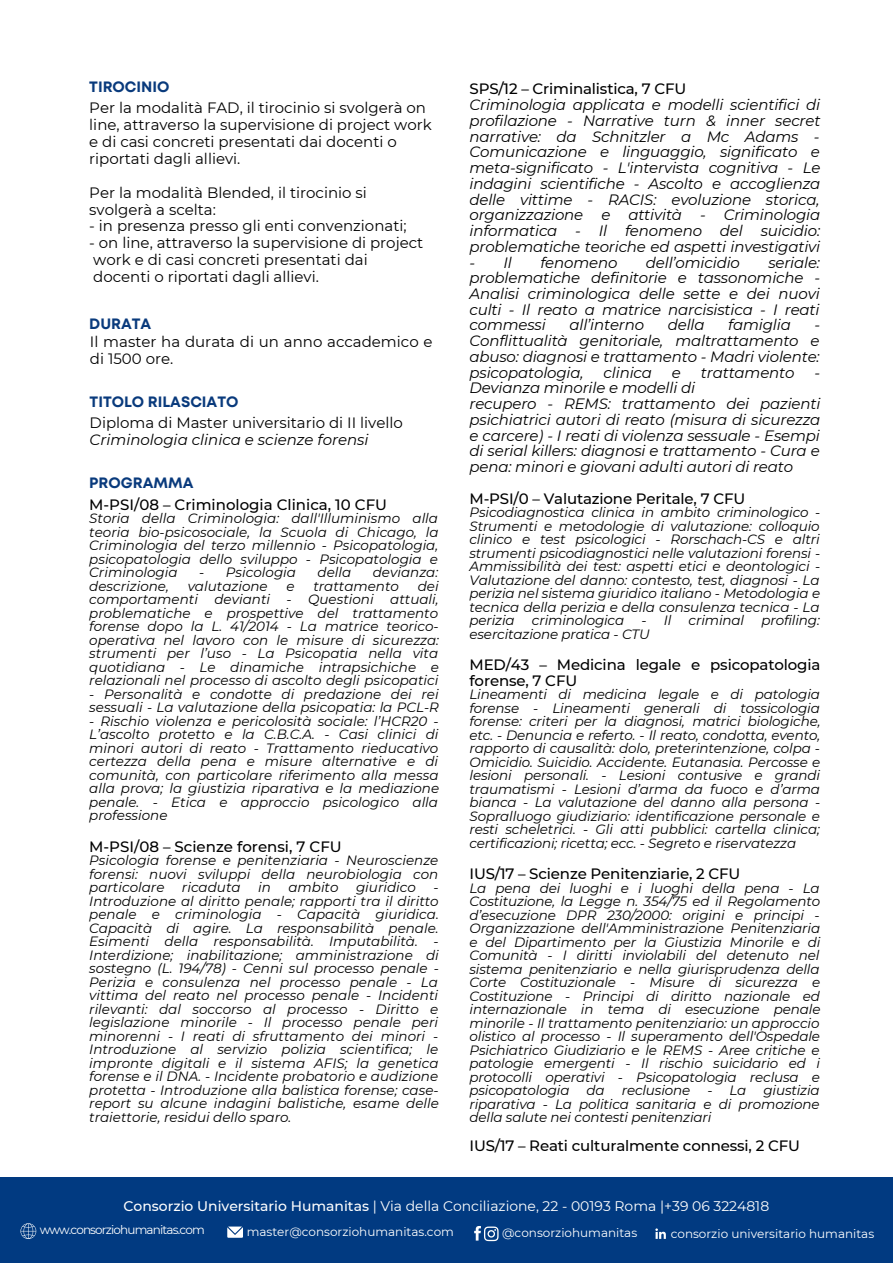
<style>
.page{position:relative;width:893px;height:1264px;background:#fff}
.page>*{position:absolute;margin:0;border:0;box-sizing:border-box;transform-origin:0 0}
.t1{font:italic 15px/15.8px "Montserrat";letter-spacing:-.01em;color:#000;text-align:justify}
.t2{font:15px/16.8px "Montserrat";color:#000}
.t3{font:500 15px/15.8px "Montserrat";letter-spacing:-.01em;color:#000}
.t4{font:700 15px "Mont";color:#093a7c}
.t5{font:13.95px "Montserrat";color:#fff}
.t6{font:italic 13.5px/13.5px "Montserrat";color:#000;text-align:justify}
.t7{font:12px "Montserrat";color:#fff}
.t8{font:12px "Montserrat";letter-spacing:-.07em;color:#fff}
.s1{font-weight:500}
</style>
<div class="page">
<div style="left:0;top:1177px;width:892px;height:85px;background:#013a81"></div>
<svg style="left:21px;top:1223px;width:15px;height:15px"></svg>
<svg style="left:653px;top:1226px;width:15px;height:14px"></svg>
<svg style="left:655px;top:1228px;width:10px;height:10px"></svg>
<svg style="left:227px;top:1226px;width:16px;height:11px"></svg>
<svg style="left:474px;top:1226px;width:24px;height:15px"></svg>
<p class="t4" style="left:89px;top:81px;width:82px">TIROCINIO</p>
<p class="t2" style="left:89px;top:100px;width:344px">Per la modalità FAD, il tirocinio si svolgerà on line, attraverso la supervisione di project work e di casi concreti presentati dai docenti o riportati dagli allievi.</p>
<p class="t2" style="left:89px;top:184px;width:279px">Per la modalità Blended, il tirocinio si svolgerà a scelta:</p>
<p class="t2" style="left:89px;top:218px;width:319px">- in presenza presso gli enti convenzionati;</p>
<p class="t2" style="left:89px;top:234px;width:335px">- on line, attraverso la supervisione di project work e di casi concreti presentati dai docenti o riportati dagli allievi.</p>
<p class="t4" style="left:89px;top:318px;width:64px">DURATA</p>
<p class="t2" style="left:90px;top:333px;width:344px">Il master ha durata di un anno accademico e di 1500 ore.</p>
<p class="t4" style="left:90px;top:396px;width:150px">TITOLO RILASCIATO</p>
<p class="t2" style="left:90px;top:414px;width:315px">Diploma di Master universitario di II livello</p>
<p class="t1" style="left:90px;top:432px;width:280px">Criminologia clinica e scienze forensi</p>
<p class="t4" style="left:89px;top:477px;width:106px">PROGRAMMA</p>
<p class="t3" style="left:89px;top:496px;width:299px">M-PSI/08 – Criminologia Clinica, 10 CFU</p>
<p class="t6" style="left:89px;top:512px;width:351px">Storia della Criminologia: dall'Illuminismo alla teoria bio-psicosociale, la Scuola di Chicago, la Criminologia del terzo millennio - Psicopatologia, psicopatologia dello sviluppo - Psicopatologia e Criminologia</p>
<p class="t6" style="left:199px;top:566px;width:98px">- Psicologia</p>
<p class="t6" style="left:317px;top:566px;width:35px">della</p>
<p class="t6" style="left:373px;top:566px;width:67px">devianza:</p>
<p class="t6" style="left:89px;top:579px;width:351px;text-indent:328px">dei comportamenti devianti - Questioni attuali, problematiche e prospettive del trattamento forense dopo la L. 41/2014 - La matrice teorico&shy;operativa nel lavoro con le misure di sicurezza: strumenti per l’uso - La Psicopatia nella vita quotidiana - Le dinamiche intrapsichiche e relazionali nel processo di ascolto degli psicopatici</p>
<p class="t6" style="left:89px;top:687px;width:351px">- Personalità e condotte di predazione dei rei sessuali - La valutazione della psicopatia: la PCL-R</p>
<p class="t6" style="left:89px;top:714px;width:351px">- Rischio violenza e pericolosità sociale: l’HCR20 - L’ascolto protetto e la C.B.C.A. - Casi clinici di minori autori di reato - Trattamento rieducativo certezza della pena e misure alternative e di comunità, con particolare riferimento alla messa alla prova; la giustizia riparativa e la mediazione penale. - Etica e approccio psicologico alla professione</p>
<p class="t3" style="left:89px;top:838px;width:254px">M-PSI/08 – Scienze forensi, 7 CFU</p>
<p class="t6" style="left:89px;top:853px;width:350px">Psicologia forense e penitenziaria - Neuroscienze forensi: nuovi sviluppi della neurobiologia con particolare</p>
<p class="t6" style="left:89px;top:579px;width:81px">descrizione,</p>
<p class="t6" style="left:188px;top:579px;width:82px">valutazione</p>
<p class="t6" style="left:286px;top:579px;width:10px">e</p>
<p class="t6" style="left:313px;top:579px;width:87px">trattamento</p>
<p class="t6" style="left:182px;top:880px;width:60px">ricaduta</p>
<p class="t6" style="left:258px;top:880px;width:14px">in</p>
<p class="t6" style="left:288px;top:880px;width:52px">ambito</p>
<p class="t6" style="left:356px;top:880px;width:61px">giuridico</p>
<p class="t6" style="left:89px;top:880px;width:351px;text-indent:344px">- Introduzione al diritto penale; rapporti tra il diritto penale e criminologia - Capacità giuridica.<br>Capacità di agire. La responsabilità penale.<br>Esimenti della responsabilità. Imputabilità. - Interdizione; inabilitazione; amministrazione di sostegno (L. 194/78) - Cenni sul processo penale - Perizia e consulenza nel processo penale - La vittima del reato nel processo penale - Incidenti rilevanti: dal soccorso al processo - Diritto e legislazione minorile - Il processo penale peri minorenni - I reati di sfruttamento dei minori - Introduzione al servizio polizia scientifica; le impronte digitali e il sistema AFIS; la genetica forense e il DNA. - Incidente probatorio e audizione protetta - Introduzione alla balistica forense; case&shy;report su alcune indagini balistiche, esame delle traiettorie, residui dello sparo.</p>
<p class="t3" style="left:469px;top:81px;width:218px">SPS/12 – Criminalistica, 7 CFU</p>
<p class="t1" style="left:469px;top:97px;width:352px">Criminologia applicata e modelli scientifici di profilazione - Narrative turn &amp; inner secret narrative: da Schnitzler a Mc Adams - Comunicazione e linguaggio, significato e meta-significato - L'intervista cognitiva - Le indagini scientifiche - Ascolto e accoglienza delle vittime - RACIS: evoluzione storica, organizzazione e attività - Criminologia informatica - Il fenomeno del suicidio: problematiche teoriche ed aspetti investigativi</p>
<p class="t1" style="left:469px;top:254px;width:44px">- Il</p>
<p class="t1" style="left:540px;top:254px;width:79px">fenomeno</p>
<p class="t1" style="left:646px;top:254px;width:96px">dell’omicidio</p>
<p class="t1" style="left:469px;top:254px;width:352px;text-indent:299px">seriale: problematiche definitorie e tassonomiche - Analisi criminologica delle sette e dei nuovi culti - Il reato a matrice narcisistica - I reati commessi</p>
<p class="t1" style="left:569px;top:317px;width:76px">all’interno</p>
<p class="t1" style="left:667px;top:317px;width:38px">della</p>
<p class="t1" style="left:728px;top:317px;width:64px">famiglia</p>
<p class="t1" style="left:469px;top:317px;width:352px;text-indent:345px">- Conflittualità genitoriale, maltrattamento e abuso: diagnosi e trattamento - Madri violente: psicopatologia,</p>
<p class="t1" style="left:603px;top:364px;width:50px">clinica</p>
<p class="t1" style="left:672px;top:364px;width:11px">e</p>
<p class="t1" style="left:700px;top:364px;width:95px">trattamento</p>
<p class="t1" style="left:814px;top:364px;width:7px">-</p>
<p class="t1" style="left:469px;top:380px;width:352px;text-align:left">Devianza minorile e modelli di<br>recupero - REMS: trattamento dei pazienti psichiatrici autori di reato (misura di sicurezza e carcere) - I reati di violenza sessuale - Esempi di serial killers: diagnosi e trattamento - Cura e pena: minori e giovani adulti autori di reato</p>
<p class="t3" style="left:469px;top:490px;width:277px">M-PSI/0 – Valutazione Peritale, 7 CFU</p>
<p class="t6" style="left:469px;top:505px;width:352px">Psicodiagnostica clinica in ambito criminologico - Strumenti e metodologie di valutazione: colloquio clinico e test psicologici - Rorschach-CS e altri strumenti psicodiagnostici nelle valutazioni forensi - Ammissibilità dei test: aspetti etici e deontologici - Valutazione del danno: contesto, test, diagnosi - La perizia nel sistema giuridico italiano - Metodologia e tecnica della perizia e della consulenza tecnica - La perizia</p>
<p class="t6" style="left:532px;top:613px;width:94px">criminologica</p>
<p class="t6" style="left:641px;top:613px;width:31px">- Il</p>
<p class="t6" style="left:688px;top:613px;width:57px">criminal</p>
<p class="t6" style="left:761px;top:613px;width:60px">profiling:</p>
<p class="t6" style="left:469px;top:627px;width:182px">esercitazione pratica - CTU</p>
<p class="t3" style="left:469px;top:657px;width:352px">MED/43 – Medicina legale e psicopatologia forense, 7 CFU</p>
<p class="t6" style="left:469px;top:687px;width:352px">Lineamenti di medicina legale e di patologia forense - Lineamenti generali di tossicologia forense: criteri per la diagnosi, matrici biologiche, etc. - Denuncia e referto. - Il reato, condotta, evento, rapporto di causalità: dolo, preterintenzione, colpa - Omicidio. Suicidio. Accidente. Eutanasia. Percosse e lesioni personali. - Lesioni contusive e grandi traumatismi - Lesioni d’arma da fuoco e d’arma bianca - La valutazione del danno alla persona - Sopralluogo giudiziario: identificazione personale e resti scheletrici. - Gli atti pubblici: cartella clinica; certificazioni; ricetta; ecc. - Segreto e riservatezza</p>
<p class="t3" style="left:469px;top:866px;width:272px">IUS/17 – Scienze Penitenziarie, 2 CFU</p>
<p class="t6" style="left:469px;top:881px;width:352px">La pena dei luoghi e i luoghi della pena - La Costituzione, la Legge n. 354/75 ed il Regolamento d’esecuzione DPR 230/2000: origini e principi - Organizzazione dell'Amministrazione Penitenziaria e del Dipartimento per la Giustizia Minorile e di Comunità - I diritti inviolabili del detenuto nel sistema penitenziario e nella giurisprudenza della Corte Costituzionale - Misure di sicurezza e Costituzione - Principi di diritto nazionale ed internazionale in tema di esecuzione penale minorile - Il trattamento penitenziario: un approccio olistico al processo - Il superamento dell'Ospedale Psichiatrico Giudiziario e le REMS - Aree critiche e patologie emergenti - Il rischio suicidario ed i protocolli operativi - Psicopatologia reclusa e psicopatologia</p>
<p class="t6" style="left:469px;top:1083px;width:352px;text-indent:294px">giustizia riparativa - La politica sanitaria e di promozione della salute nei contesti penitenziari</p>
<p class="t3" style="left:469px;top:1138px;width:332px">IUS/17 – Reati culturalmente connessi, 2 CFU</p>
<p class="t6" style="left:586px;top:1083px;width:20px">da</p>
<p class="t6" style="left:621px;top:1083px;width:70px">reclusione</p>
<p class="t6" style="left:707px;top:1083px;width:41px">- La</p>
<p class="t5" style="left:123px;top:1197px;width:647px"><span class="s1">Consorzio Universitario Humanitas</span> | Via della Conciliazione, 22 - 00193 Roma |+39 06 3224818</p>
<p class="t8" style="left:40px;top:1222px;width:166px">www.consorziohumanitas.com</p>
<p class="t7" style="left:247px;top:1224px;width:209px">master@consorziohumanitas.com</p>
<p class="t7" style="left:502px;top:1225px;width:136px">@consorziohumanitas</p>
<p class="t7" style="left:670px;top:1225px;width:205px">consorzio universitario humanitas</p>
</div>
